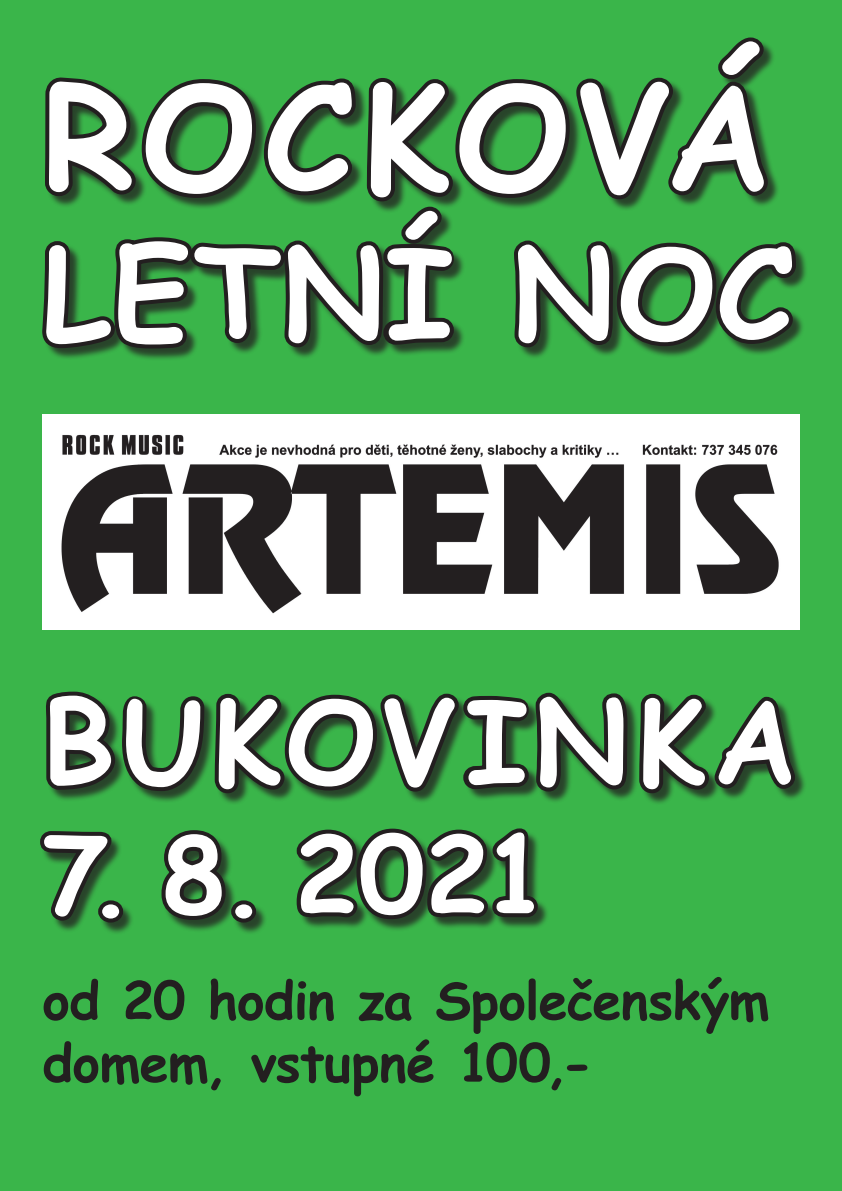
<style>
.page{position:relative;width:842px;height:1191px;background:#3ab54a}
.page>*{position:absolute;margin:0;border:0;box-sizing:border-box;transform-origin:0 0}
.t1{font:700 144px "Comic Sans MS";letter-spacing:.04em;color:#fff}
.t2{font:700 124px "Comic Sans MS";letter-spacing:.02em;color:#fff}
.t3{font:700 114px "Comic Sans MS";letter-spacing:.065em;color:#fff}
.t4{font:700 106px "Comic Sans MS";color:#fff}
.t5{font:700 52px/62.4px "Comic Sans MS";letter-spacing:-.01em;color:#231f20}
</style>
<div class="page">
<img style="left:43px;top:414px;width:756px;height:215px">
<div style="left:44px;top:40px;width:764px;height:321px;background:#231f20;opacity:.75"></div>
<svg style="left:42px;top:37px;width:759px;height:317px"></svg>
<svg style="left:46px;top:691px;width:754px;height:108px"></svg>
<svg style="left:40px;top:831px;width:88px;height:98px"></svg>
<svg style="left:161px;top:830px;width:100px;height:99px"></svg>
<svg style="left:296px;top:828px;width:247px;height:95px"></svg>
<h1 class="t1" style="left:43px;top:31px;width:727px">Rocková</h1>
<h2 class="t2" style="left:43px;top:202px;width:752px">letní noc</h2>
<h3 class="t3" style="left:43px;top:657px;width:756px">Bukovinka</h3>
<h3 class="t4" style="left:43px;top:796px;width:508px">7. 8. 2021</h3>
<p class="t5" style="left:43px;top:967px;width:728px">od 20 hodin za Společenským domem, vstupné 100,-</p>
</div>
